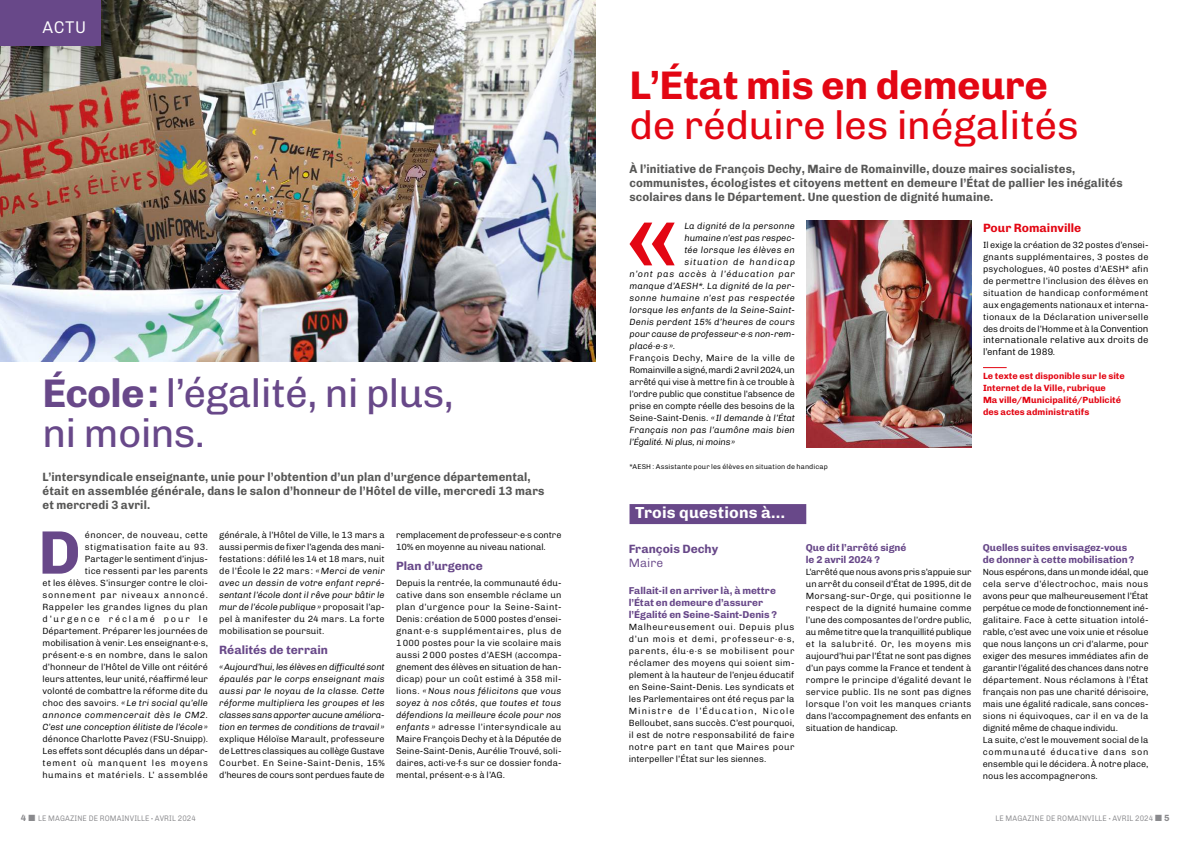
<style>
.page{position:relative;width:1191px;height:842px;background:#fff}
.page>*{position:absolute;margin:0;border:0;box-sizing:border-box;transform-origin:0 0}
.t1{font:700 123px "Chivo";color:#e30613}
.t2{font:700 61.5px "Chivo";color:#684889}
.t3{font:40px "Chivo";letter-spacing:-.02em;color:#684889}
.t4{font:40px "Chivo";letter-spacing:-.01em;color:#e30613}
.t5{font:700 40px "Chivo";letter-spacing:-.01em;color:#e30613}
.t6{font:300 17px "Chivo";color:#fff;scale:.95 1}
.t7{font:700 16px "Chivo";letter-spacing:.01em;color:#fff}
.t8{font:700 12px/14px "Chivo";letter-spacing:.01em;color:#575756;scale:.95 1}
.t9{font:700 12px "Chivo";color:#684889}
.t10{font:700 12px "Chivo";color:#e30613}
.t11{font:300 12px "Chivo";color:#684889}
.t12{font:700 10px/12px "Chivo";color:#684889}
.t13{font:300 9.5px/12px "Chivo";letter-spacing:.005em;color:#000}
.t14{font:300 9px/12px "Chivo";color:#000;text-align:justify}
.t15{font:italic 300 9px/12px "Chivo";letter-spacing:.02em;color:#000;text-align:justify}
.t16{font:700 9px/12px "Chivo";color:#e30613}
.t17{font:italic 300 9px "Chivo";color:#000}
.t18{font:300 9px "Chivo";letter-spacing:-.03em;color:#000}
.t19{font:300 9px "Chivo";letter-spacing:.04em;color:#000}
.t20{font:italic 300 9px "Chivo";letter-spacing:.05em;color:#000}
.t21{font:italic 300 9px "Chivo";letter-spacing:.075em;color:#000}
.t22{font:italic 300 9px "Chivo";letter-spacing:-.02em;color:#000}
.t23{font:italic 300 9px "Chivo";letter-spacing:.09em;color:#000}
.t24{font:300 8px "Chivo";letter-spacing:.02em;color:#8a8a8d;scale:.9 1}
.t25{font:300 7px "Chivo";letter-spacing:.015em;color:#000}
.s1{font-weight:700}
.s2{font-style:italic}
.s3{font-style:normal}
.s4{font-size:9.5px}
.s5{font-size:9px}
.s6{font-weight:700;font-size:9px}
</style>
<div class="page">
<img style="left:0;top:0;width:595px;height:361px">
<div style="left:0;top:0;width:101px;height:45px;background:#684889"></div>
<svg style="left:983px;top:367px;width:23px;height:1px"></svg>
<img style="left:806px;top:221px;width:165px;height:226px">
<div style="left:629px;top:504px;width:177px;height:20px;background:#684889"></div>
<h3 class="t6" style="left:43px;top:14px;width:47px">ACTU</h3>
<h3 class="t3" style="left:43px;top:363px;width:413px"><span class="s1">École :</span> l’égalité, ni plus,</h3>
<h3 class="t3" style="left:43px;top:403px;width:164px">ni moins.</h3>
<h3 class="t8" style="left:43px;top:469px;width:530px">L’intersyndicale enseignante, unie pour l’obtention d’un plan d’urgence départemental, était en assemblée générale, dans le salon d’honneur de l’Hôtel de ville, mercredi 13 mars et mercredi 3 avril.</h3>
<p class="t14" style="left:43px;top:528px;width:167px;text-align:right">énoncer, de nouveau, cette stigmatisation faite au 93.<br>Partager le sentiment d’injus-<br>tice ressenti par les parents<br>et les élèves. S’insurger contre le cloi&shy;sonnement par niveaux annoncé.<br>Rappeler les grandes lignes du plan d’urgence réclamé pour le Département. Préparer les journées de mobilisation à venir. Les enseignant·e·s, présent·e·s en nombre, dans le salon d’honneur de l’Hôtel de Ville ont réitéré leurs attentes, leur unité, réaffirmé leur volonté de combattre la réforme dite du choc des savoirs. <span class="s2">« Le tri social qu’elle annonce commencerait dès le CM2.<br>C’est une conception élitiste de l’école »</span></p>
<p class="t14" style="left:43px;top:732px;width:167px">dénonce Charlotte Pavez (FSU-Snuipp).<br>Les effets sont décuplés dans un dépar&shy;tement où manquent les moyens humains et matériels. L’ assemblée</p>
<h2 class="t2" style="left:38px;top:505px;width:44px">D</h2>
<p class="t14" style="left:219px;top:528px;width:167px">générale, à l’Hôtel de Ville, le 13 mars a aussi permis de fixer l’agenda des mani&shy;festations : défilé les 14 et 18 mars, nuit de l’École le 22 mars : <span class="s2">« Merci de venir avec un dessin de votre enfant repré&shy;sentant l’école dont il rêve pour bâtir le mur de l’école publique »</span> proposait l’ap&shy;pel à manifester du 24 mars. La forte mobilisation se poursuit.</p>
<h3 class="t9" style="left:219px;top:641px;width:110px">Réalités de terrain</h3>
<p class="t15" style="left:219px;top:660px;width:167px">« Aujourd’hui, les élèves en difficulté sont épaulés par le corps enseignant mais aussi par le noyau de la classe. Cette réforme multipliera les groupes et les classes sans apporter aucune améliora&shy;tion en termes de conditions de travail »</p>
<p class="t14" style="left:219px;top:732px;width:167px">explique Héloïse Marault, professeure de Lettres classiques au collège Gustave Courbet. En Seine-Saint-Denis, 15% d’heures de cours sont perdues faute de</p>
<p class="t14" style="left:396px;top:528px;width:167px">remplacement de professeur·e·s contre<br>10% en moyenne au niveau national.</p>
<h3 class="t9" style="left:396px;top:557px;width:88px">Plan d’urgence</h3>
<p class="t14" style="left:396px;top:576px;width:167px">Depuis la rentrée, la communauté édu&shy;cative dans son ensemble réclame un plan d’urgence pour la Seine-Saint-Denis : création de 5 000 postes d’ensei&shy;gnant·e·s supplémentaires, plus de 1 000 postes pour la vie scolaire mais aussi 2 000 postes d’AESH (accompa&shy;gnement des élèves en situation de han&shy;dicap) pour un coût estimé à 358 mil&shy;lions. <span class="s2">« Nous nous félicitons que vous soyez à nos côtés, que toutes et tous défendions la meilleure école pour nos enfants »</span> adresse l’intersyndicale au Maire François Dechy et à la Députée de Seine-Saint-Denis, Aurélie Trouvé, soli&shy;daires, acti·ve·f·s sur ce dossier fonda&shy;mental, présent·e·s à l’AG.</p>
<h3 class="t5" style="left:629px;top:55px;width:420px">L’État mis en demeure</h3>
<h3 class="t4" style="left:629px;top:95px;width:451px">de réduire les inégalités</h3>
<p class="t8" style="left:629px;top:161px;width:520px">À l’initiative de François Dechy, Maire de Romainville, douze maires socialistes, communistes, écologistes et citoyens mettent en demeure l’État de pallier les inégalités scolaires dans le Département. Une question de dignité humaine.</p>
<h1 class="t1" style="left:625px;top:149px;width:56px">«</h1>
<p class="t15" style="left:684px;top:220px;width:112px">La dignité de la personne</p>
<p class="t17" style="left:684px;top:231px;width:112px">humaine n’est pas respec-</p>
<p class="t15" style="left:684px;top:244px;width:112px">tée lorsque les élèves en</p>
<p class="t23" style="left:684px;top:255px;width:112px">situation de handicap</p>
<p class="t21" style="left:629px;top:267px;width:167px">n’ont pas accès à l’éducation par</p>
<p class="t15" style="left:629px;top:280px;width:167px">manque d’AESH*. La dignité de la per-</p>
<p class="t20" style="left:629px;top:291px;width:167px">sonne humaine n’est pas respectée</p>
<p class="t15" style="left:629px;top:304px;width:167px">lorsque les enfants de la Seine-Saint-</p>
<p class="t15" style="left:629px;top:316px;width:167px">Denis perdent 15% d’heures de cours</p>
<p class="t17" style="left:629px;top:327px;width:167px">pour cause de professeur·e·s non-rem-</p>
<p class="t15" style="left:629px;top:340px;width:47px">placé·e·s »<span class="s3">.</span></p>
<p class="t19" style="left:629px;top:351px;width:167px">François Dechy, Maire de la ville de</p>
<p class="t18" style="left:629px;top:363px;width:167px">Romainville a signé, mardi 2 avril 2024, un</p>
<p class="t14" style="left:629px;top:376px;width:167px">arrêté qui vise à mettre fin à ce trouble à</p>
<p class="t14" style="left:629px;top:388px;width:167px">l’ordre public que constitue l’absence de</p>
<p class="t14" style="left:629px;top:400px;width:167px">prise en compte réelle des besoins de la</p>
<p class="t14" style="left:629px;top:412px;width:167px">Seine-Saint-Denis. <span class="s2">« Il demande à l’État</span></p>
<p class="t15" style="left:629px;top:424px;width:167px">Français non pas l’aumône mais bien</p>
<p class="t22" style="left:629px;top:435px;width:107px">l’Égalité. Ni plus, ni moins »</p>
<p class="t25" style="left:629px;top:461px;width:200px">*AESH : Assistante pour les élèves en situation de handicap</p>
<h3 class="t10" style="left:983px;top:219px;width:100px">Pour Romainville</h3>
<p class="t14" style="left:983px;top:238px;width:167px">Il exige la création de 32 postes d’ensei&shy;gnants supplémentaires, 3 postes de psychologues, 40 postes d’AESH* afin de permettre l’inclusion des élèves en situation de handicap conformément aux engagements nationaux et interna&shy;tionaux de la Déclaration universelle des droits de l’Homme et à la <span class="s4">Convention</span></p>
<p class="t13" style="left:983px;top:334px;width:167px">internationale relative aux droits de l’enfant de 1989<span class="s5">.</span></p>
<p class="t16" style="left:983px;top:370px;width:143px">Le texte est disponible sur le site<br>Internet de la Ville, rubrique<br>Ma ville/Municipalité/Publicité</p>
<p class="t16" style="left:983px;top:406px;width:108px">des actes administratifs</p>
<h3 class="t7" style="left:635px;top:500px;width:151px">Trois questions à…</h3>
<h3 class="t9" style="left:629px;top:539px;width:91px">François Dechy</h3>
<h3 class="t11" style="left:629px;top:553px;width:36px">Maire</h3>
<p class="t12" style="left:629px;top:585px;width:150px">Fallait-il en arriver là, à mettre l’État en demeure d’assurer l’Égalité en Seine-Saint-Denis ?</p>
<p class="t14" style="left:629px;top:621px;width:167px">Malheureusement oui. Depuis plus d’un mois et demi, professeur·e·s, parents, élu·e·s se mobilisent pour réclamer des moyens qui soient sim&shy;plement à la hauteur de l’enjeu éducatif en Seine-Saint-Denis. Les syndicats et les Parlementaires ont été reçus par la Ministre de l’Éducation, Nicole Belloubet, sans succès. C’est pourquoi, il est de notre responsabilité de faire notre part en tant que Maires pour interpeller l’État sur les siennes.</p>
<p class="t12" style="left:806px;top:541px;width:102px">Que dit l’arrêté signé le 2 avril 2024 ?</p>
<p class="t14" style="left:806px;top:565px;width:167px">L’arrêté que nous avons pris s’appuie sur un arrêt du conseil d’État de 1995, dit de Morsang-sur-Orge, qui positionne le respect de la dignité humaine comme l’une des composantes de l’ordre public, au même titre que la tranquillité publique et la salubrité. Or, les moyens mis aujourd’hui par l’État ne sont pas dignes d’un pays comme la France et tendent à rompre le principe d’égalité devant le service public. Ils ne sont pas dignes lorsque l’on voit les manques criants dans l’accompagnement des enfants en situation de handicap.</p>
<p class="t12" style="left:982px;top:541px;width:153px">Quelles suites envisagez-vous de donner à cette mobilisation ?</p>
<p class="t14" style="left:982px;top:565px;width:167px;text-align:left">Nous espérons, dans un monde idéal, que cela serve d’électrochoc, mais nous avons peur que malheureusement l’État perpétue ce mode de fonctionnement iné&shy;galitaire. Face à cette situation intolé&shy;rable, c’est avec une voix unie et résolue que nous lançons un cri d’alarme, pour exiger des mesures immédiates afin de garantir l’égalité des chances dans notre département. Nous réclamons à l’État français non pas une charité dérisoire, mais une égalité radicale, sans conces&shy;sions ni équivoques, car il en va de la dignité même de chaque individu.<br>La suite, c’est le mouvement social de la communauté éducative dans son ensemble qui le décidera. À notre place, nous les accompagnerons.</p>
<p class="t24" style="left:21px;top:812px;width:196px"><span class="s6">4</span> ■ LE MAGAZINE DE ROMAINVILLE <span class="s1">·</span> AVRIL 2024</p>
<p class="t24" style="left:995px;top:812px;width:195px">LE MAGAZINE DE ROMAINVILLE <span class="s1">·</span> AVRIL 2024 ■ <span class="s6">5</span></p>
</div>
